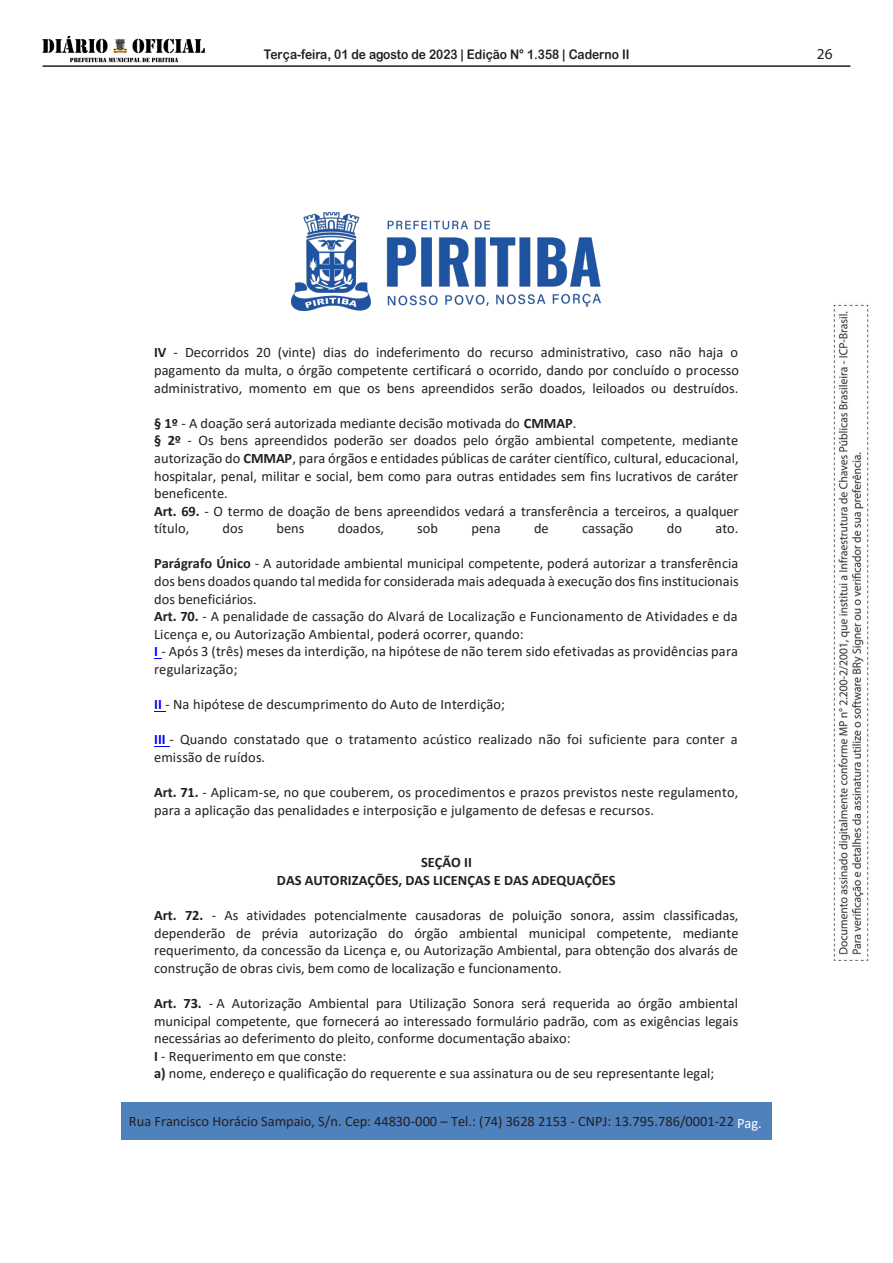
<style>
.page{position:relative;width:893px;height:1263px;background:#fff}
.page>*{position:absolute;margin:0;border:0;box-sizing:border-box;transform-origin:0 0}
.t1{font:15.3px "Myriad Pro";color:#231f20}
.t2{font:14.4px/17.5px "Calibri";letter-spacing:.005em;color:#231f20}
.t3{font:700 14.4px/17.5px "Calibri";color:#231f20;text-align:center}
.t4{font:13.2px "Arial Rounded MT Bold";color:#231f20;scale:.91 1}
.s1{font-weight:700}
.s2{font-weight:700;color:#00f}
.s3{color:#fff}
</style>
<div class="page">
<hr style="left:43px;top:65px;width:807px;height:2px;background:#231f20">
<img style="left:833px;top:304px;width:36px;height:656px">
<img style="left:43px;top:37px;width:162px;height:26px">
<div style="left:122px;top:1102px;width:650px;height:38px;background:#4f81bd"></div>
<img style="left:292px;top:213px;width:309px;height:97px">
<svg style="left:154px;top:711px;width:12px;height:1px"></svg>
<svg style="left:154px;top:746px;width:15px;height:1px"></svg>
<p class="t4" style="left:264px;top:46px;width:403px">Terça-feira, 01 de agosto de 2023 | Edição N° 1.358 | Caderno II</p>
<p class="t1" style="left:817px;top:44px;width:17px">26</p>
<p class="t2" style="left:154px;top:343px;width:586px;text-align:justify"><span class="s1">IV</span> - Decorridos 20 (vinte) dias do indeferimento do recurso administrativo, caso não haja o pagamento da multa, o órgão competente certificará o ocorrido, dando por concluído o processo administrativo, momento em que os bens apreendidos serão doados, leiloados ou destruídos.</p>
<p class="t2" style="left:154px;top:414px;width:586px"><span class="s1">§ 1º</span> - A doação será autorizada mediante decisão motivada do <span class="s1">CMMAP</span>.<br><span class="s1">§ 2º</span> - Os bens apreendidos poderão ser doados pelo órgão ambiental competente, mediante autorização do <span class="s1">CMMAP</span>, para órgãos e entidades públicas de caráter científico, cultural, educacional, hospitalar, penal, militar e social, bem como para outras entidades sem fins lucrativos de caráter beneficente.<br><span class="s1">Art. 69.</span> - O termo de doação de bens apreendidos vedará a transferência a terceiros, a qualquer título,</p>
<p class="t2" style="left:222px;top:519px;width:22px">dos</p>
<p class="t2" style="left:277px;top:519px;width:29px">bens</p>
<p class="t2" style="left:338px;top:519px;width:48px">doados,</p>
<p class="t2" style="left:417px;top:519px;width:22px">sob</p>
<p class="t2" style="left:471px;top:519px;width:31px">pena</p>
<p class="t2" style="left:534px;top:519px;width:16px">de</p>
<p class="t2" style="left:582px;top:519px;width:53px">cassação</p>
<p class="t2" style="left:667px;top:519px;width:17px">do</p>
<p class="t2" style="left:715px;top:519px;width:25px">ato.</p>
<p class="t2" style="left:154px;top:554px;width:586px"><span class="s1">Parágrafo Único</span> - A autoridade ambiental municipal competente, poderá autorizar a transferência dos bens doados quando tal medida for considerada mais adequada à execução dos fins institucionais dos beneficiários.<br><span class="s1">Art. 70.</span> - A penalidade de cassação do Alvará de Localização e Funcionamento de Atividades e da Licença e, ou Autorização Ambiental, poderá ocorrer, quando:<br><span class="s2">I</span> - Após 3 (três) meses da interdição, na hipótese de não terem sido efetivadas as providências para regularização;</p>
<p class="t2" style="left:154px;top:695px;width:353px"><span class="s2">II</span> - Na hipótese de descumprimento do Auto de Interdição;</p>
<p class="t2" style="left:154px;top:730px;width:585px"><span class="s2">III</span> - Quando constatado que o tratamento acústico realizado não foi suficiente para conter a emissão de ruídos.</p>
<p class="t2" style="left:154px;top:783px;width:586px"><span class="s1">Art. 71.</span> - Aplicam-se, no que couberem, os procedimentos e prazos previstos neste regulamento, para a aplicação das penalidades e interposição e julgamento de defesas e recursos.</p>
<p class="t3" style="left:277px;top:853px;width:340px">SEÇÃO II<br>DAS AUTORIZAÇÕES, DAS LICENÇAS E DAS ADEQUAÇÕES</p>
<p class="t2" style="left:154px;top:906px;width:586px;text-align:justify"><span class="s1">Art. 72.</span> - As atividades potencialmente causadoras de poluição sonora, assim classificadas, dependerão de prévia autorização do órgão ambiental municipal competente, mediante requerimento, da concessão da Licença e, ou Autorização Ambiental, para obtenção dos alvarás de construção de obras civis, bem como de localização e funcionamento.</p>
<p class="t2" style="left:154px;top:994px;width:586px"><span class="s1">Art. 73.</span> - A Autorização Ambiental para Utilização Sonora será requerida ao órgão ambiental municipal competente, que fornecerá ao interessado formulário padrão, com as exigências legais necessárias ao deferimento do pleito, conforme documentação abaixo:<br><span class="s1">I</span> - Requerimento em que conste:<br><span class="s1">a)</span> nome, endereço e qualificação do requerente e sua assinatura ou de seu representante legal;</p>
<p class="t2" style="left:129px;top:1112px;width:634px">Rua Francisco Horácio Sampaio, S/n. Cep: 44830-000 – Tel.: (74) 3628 2153 - CNPJ: 13.795.786/0001-22 <span class="s3">Pag.</span></p>
</div>
